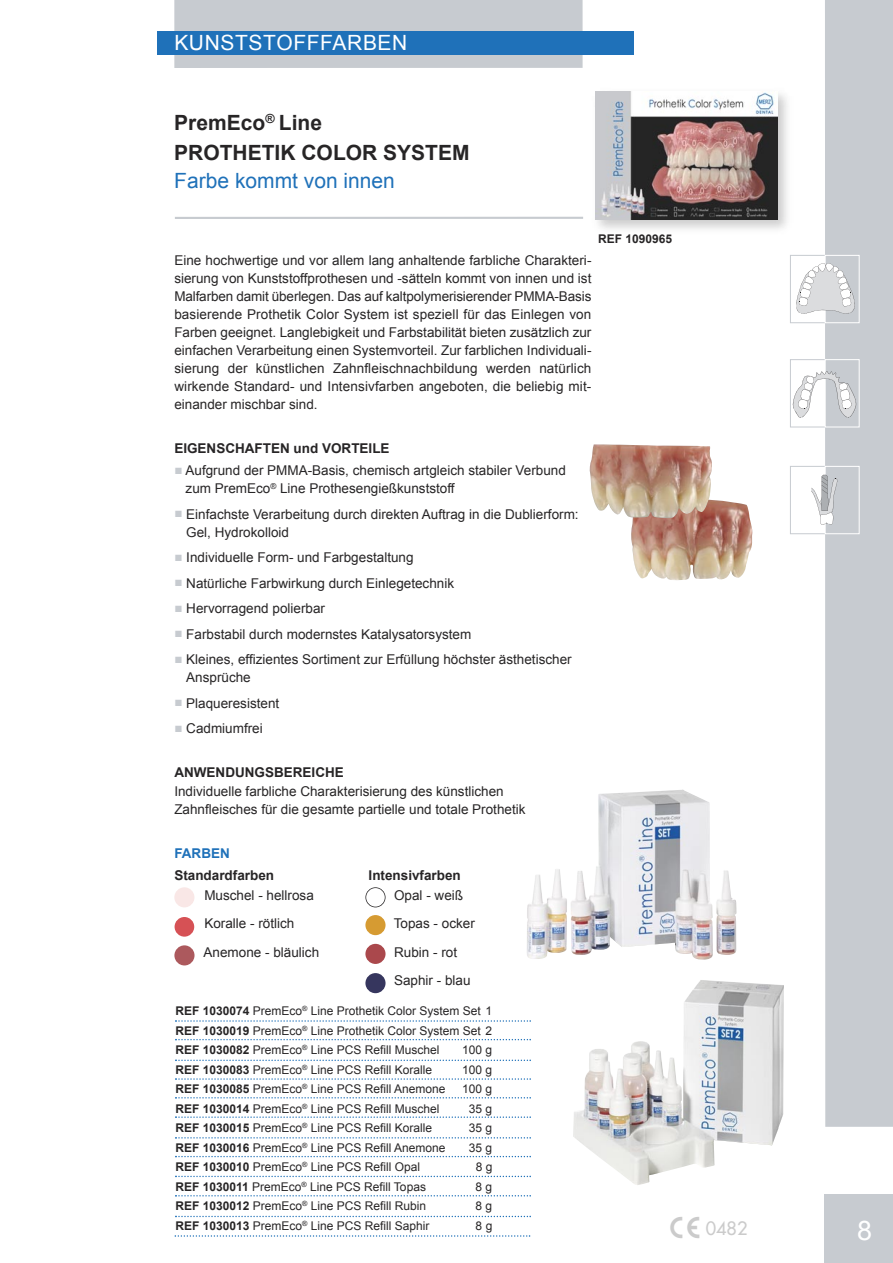
<style>
.page{position:relative;width:893px;height:1263px;background:#fff}
.page>*{position:absolute;margin:0;border:0;box-sizing:border-box;transform-origin:0 0}
.t1{font:27px "Arial";color:#fff}
.t2{font:700 21px "Arial";color:#272526}
.t3{font:21px "Arial";color:#1f71b9}
.t4{font:21px "Arial";letter-spacing:.03em;color:#fff}
.t5{font:18px "Futura";color:#cbcbcb}
.t6{font:13.5px/18px "Arial";color:#272526;text-align:justify}
.t7{font:700 13.5px "Arial";color:#272526}
.t8{font:700 13.5px "Arial";color:#1f71b9}
.t9{font:12px "Arial";color:#272526}
.t10{font:700 12px "Arial";color:#272526}
.s1{color:#c7cbd0}
.s2{font-weight:700}
.s3{font-family:"Europeen";font-size:21.45px}
</style>
<div class="page">
<div style="left:174px;top:887px;width:20px;height:20px;background:#f9e7e6;border-radius:50%"></div>
<div style="left:175px;top:917px;width:19px;height:20px;background:#d65155;border-radius:50%"></div>
<div style="left:174px;top:945px;width:21px;height:20px;background:#ac595d;border-radius:50%"></div>
<div style="left:365px;top:887px;width:21px;height:20px;border:2px solid #272526;border-radius:50%"></div>
<div style="left:365px;top:915px;width:21px;height:20px;background:#d69b32;border-radius:50%"></div>
<div style="left:365px;top:944px;width:21px;height:20px;background:#aa484c;border-radius:50%"></div>
<div style="left:365px;top:973px;width:21px;height:20px;background:#36365e;border-radius:50%"></div>
<div style="left:825px;top:1195px;width:68px;height:68px;background:#c7cbd0"></div>
<div style="left:825px;top:0;width:68px;height:1127px;background:#c7cbd0"></div>
<div style="left:174px;top:0;width:409px;height:68px;background:#c7cbd0"></div>
<hr style="left:175px;top:217px;width:408px;height:2px;background:#c7cbd0">
<div style="left:790px;top:255px;width:70px;height:68px;border:1px solid #c7cbd0"></div>
<div style="left:825px;top:255px;width:34px;height:68px;border:1px solid #fff"></div>
<svg style="left:796px;top:263px;width:59px;height:51px"></svg>
<div style="left:790px;top:359px;width:70px;height:68px;border:1px solid #c7cbd0"></div>
<div style="left:825px;top:359px;width:34px;height:68px;border:1px solid #fff"></div>
<div style="left:790px;top:466px;width:70px;height:68px;border:1px solid #c7cbd0"></div>
<div style="left:825px;top:466px;width:34px;height:68px;border:1px solid #fff"></div>
<svg style="left:811px;top:475px;width:27px;height:50px"></svg>
<svg style="left:792px;top:370px;width:64px;height:48px"></svg>
<div style="left:157px;top:32px;width:477px;height:23px;background:#1f71b9"></div>
<img style="left:631px;top:500px;width:121px;height:80px">
<img style="left:589px;top:444px;width:123px;height:74px">
<img style="left:527px;top:789px;width:210px;height:171px">
<img style="left:598px;top:94px;width:190px;height:135px">
<img style="left:595px;top:91px;width:182px;height:129px">
<svg style="left:175px;top:1039px;width:356px;height:1px"></svg>
<svg style="left:175px;top:1059px;width:356px;height:2px"></svg>
<svg style="left:175px;top:1078px;width:356px;height:2px"></svg>
<svg style="left:175px;top:1097px;width:356px;height:1px"></svg>
<svg style="left:175px;top:1116px;width:356px;height:2px"></svg>
<svg style="left:175px;top:1137px;width:356px;height:1px"></svg>
<svg style="left:175px;top:1156px;width:356px;height:1px"></svg>
<svg style="left:175px;top:1176px;width:356px;height:1px"></svg>
<svg style="left:175px;top:1195px;width:356px;height:1px"></svg>
<svg style="left:175px;top:1216px;width:356px;height:1px"></svg>
<svg style="left:175px;top:1235px;width:355px;height:2px"></svg>
<img style="left:573px;top:980px;width:211px;height:205px">
<svg style="left:175px;top:1020px;width:356px;height:2px"></svg>
<p class="t4" style="left:174px;top:31px;width:235px">KUNSTSTOFFFARBEN</p>
<p class="t2" style="left:174px;top:111px;width:149px">PremEco<sup>®</sup> Line</p>
<p class="t2" style="left:174px;top:141px;width:297px">PROTHETIK COLOR SYSTEM</p>
<p class="t3" style="left:174px;top:169px;width:222px">Farbe kommt von innen</p>
<p class="t10" style="left:598px;top:232px;width:76px">REF 1090965</p>
<p class="t6" style="left:174px;top:251px;width:419px">Eine hochwertige und vor allem lang anhaltende farbliche Charakteri&shy;sierung von Kunststoffprothesen und -sätteln kommt von innen und ist Malfarben damit überlegen. Das auf kaltpolymerisierender PMMA-Basis basierende Prothetik Color System ist speziell für das Einlegen von</p>
<p class="t6" style="left:174px;top:323px;width:419px">Farben geeignet. Langlebigkeit und Farbstabilität bieten zusätzlich zur einfachen Verarbeitung einen Systemvorteil. Zur farblichen Individuali&shy;sierung der künstlichen Zahnfleischnachbildung werden natürlich</p>
<p class="t6" style="left:174px;top:377px;width:419px">wirkende Standard- und Intensivfarben angeboten, die beliebig mit-</p>
<p class="t6" style="left:174px;top:395px;width:145px">einander mischbar sind.</p>
<p class="t7" style="left:174px;top:440px;width:217px">EIGENSCHAFTEN und VORTEILE</p>
<p class="t6" style="left:174px;top:461px;width:393px"><span class="s1">■</span> Aufgrund der PMMA-Basis, chemisch artgleich stabiler Verbund</p>
<p class="t6" style="left:186px;top:479px;width:271px">zum PremEco<sup>®</sup> Line Prothesengießkunststoff</p>
<p class="t6" style="left:174px;top:505px;width:406px"><span class="s1">■</span> Einfachste Verarbeitung durch direkten Auftrag in die Dublierform:</p>
<p class="t6" style="left:186px;top:523px;width:104px">Gel, Hydrokolloid</p>
<p class="t6" style="left:174px;top:548px;width:241px"><span class="s1">■</span> Individuelle Form- und Farbgestaltung</p>
<p class="t6" style="left:174px;top:574px;width:281px"><span class="s1">■</span> Natürliche Farbwirkung durch Einlegetechnik</p>
<p class="t6" style="left:174px;top:599px;width:152px"><span class="s1">■</span> Hervorragend polierbar</p>
<p class="t6" style="left:174px;top:625px;width:298px"><span class="s1">■</span> Farbstabil durch modernstes Katalysatorsystem</p>
<p class="t6" style="left:174px;top:650px;width:399px"><span class="s1">■</span> Kleines, effizientes Sortiment zur Erfüllung höchster ästhetischer</p>
<p class="t6" style="left:186px;top:668px;width:66px">Ansprüche</p>
<p class="t6" style="left:174px;top:694px;width:106px"><span class="s1">■</span> Plaqueresistent</p>
<p class="t6" style="left:174px;top:719px;width:90px"><span class="s1">■</span> Cadmiumfrei</p>
<p class="t7" style="left:174px;top:764px;width:171px">ANWENDUNGSBEREICHE</p>
<p class="t6" style="left:174px;top:782px;width:331px">Individuelle farbliche Charakterisierung des künstlichen</p>
<p class="t6" style="left:174px;top:800px;width:353px">Zahnfleisches für die gesamte partielle und totale Prothetik</p>
<p class="t8" style="left:174px;top:845px;width:57px">FARBEN</p>
<p class="t7" style="left:174px;top:868px;width:101px">Standardfarben</p>
<p class="t7" style="left:369px;top:868px;width:94px">Intensivfarben</p>
<p class="t6" style="left:204px;top:886px;width:111px">Muschel - hellrosa</p>
<p class="t6" style="left:394px;top:886px;width:71px">Opal - weiß</p>
<p class="t6" style="left:204px;top:914px;width:92px">Koralle - rötlich</p>
<p class="t6" style="left:394px;top:914px;width:83px">Topas - ocker</p>
<p class="t6" style="left:204px;top:943px;width:117px">Anemone - bläulich</p>
<p class="t6" style="left:394px;top:943px;width:65px">Rubin - rot</p>
<p class="t6" style="left:394px;top:971px;width:78px">Saphir - blau</p>
<p class="t9" style="left:175px;top:1004px;width:318px"><span class="s2">REF 1030074</span> PremEco<sup>®</sup> Line Prothetik Color System Set 1</p>
<p class="t9" style="left:175px;top:1024px;width:318px"><span class="s2">REF 1030019</span> PremEco<sup>®</sup> Line Prothetik Color System Set 2</p>
<p class="t9" style="left:175px;top:1043px;width:266px"><span class="s2">REF 1030082</span> PremEco<sup>®</sup> Line PCS Refill Muschel</p>
<p class="t9" style="left:462px;top:1043px;width:32px">100 g</p>
<p class="t9" style="left:175px;top:1063px;width:258px"><span class="s2">REF 1030083</span> PremEco<sup>®</sup> Line PCS Refill Koralle</p>
<p class="t9" style="left:462px;top:1063px;width:32px">100 g</p>
<p class="t9" style="left:175px;top:1082px;width:272px"><span class="s2">REF 1030085</span> PremEco<sup>®</sup> Line PCS Refill Anemone</p>
<p class="t9" style="left:462px;top:1082px;width:32px">100 g</p>
<p class="t9" style="left:175px;top:1102px;width:266px"><span class="s2">REF 1030014</span> PremEco<sup>®</sup> Line PCS Refill Muschel</p>
<p class="t9" style="left:469px;top:1102px;width:25px">35 g</p>
<p class="t9" style="left:175px;top:1121px;width:258px"><span class="s2">REF 1030015</span> PremEco<sup>®</sup> Line PCS Refill Koralle</p>
<p class="t9" style="left:469px;top:1121px;width:25px">35 g</p>
<p class="t9" style="left:175px;top:1141px;width:272px"><span class="s2">REF 1030016</span> PremEco<sup>®</sup> Line PCS Refill Anemone</p>
<p class="t9" style="left:469px;top:1141px;width:25px">35 g</p>
<p class="t9" style="left:175px;top:1160px;width:246px"><span class="s2">REF 1030010</span> PremEco<sup>®</sup> Line PCS Refill Opal</p>
<p class="t9" style="left:476px;top:1160px;width:18px">8 g</p>
<p class="t9" style="left:175px;top:1180px;width:252px"><span class="s2">REF 1030011</span> PremEco<sup>®</sup> Line PCS Refill Topas</p>
<p class="t9" style="left:475px;top:1180px;width:18px">8 g</p>
<p class="t9" style="left:175px;top:1199px;width:252px"><span class="s2">REF 1030012</span> PremEco<sup>®</sup> Line PCS Refill Rubin</p>
<p class="t9" style="left:476px;top:1199px;width:18px">8 g</p>
<p class="t9" style="left:175px;top:1219px;width:256px"><span class="s2">REF 1030013</span> PremEco<sup>®</sup> Line PCS Refill Saphir</p>
<p class="t9" style="left:476px;top:1219px;width:18px">8 g</p>
<p class="t5" style="left:670px;top:1219px;width:79px"><span class="s3">C</span> 0482</p>
<p class="t1" style="left:857px;top:1215px;width:17px">8</p>
</div>
